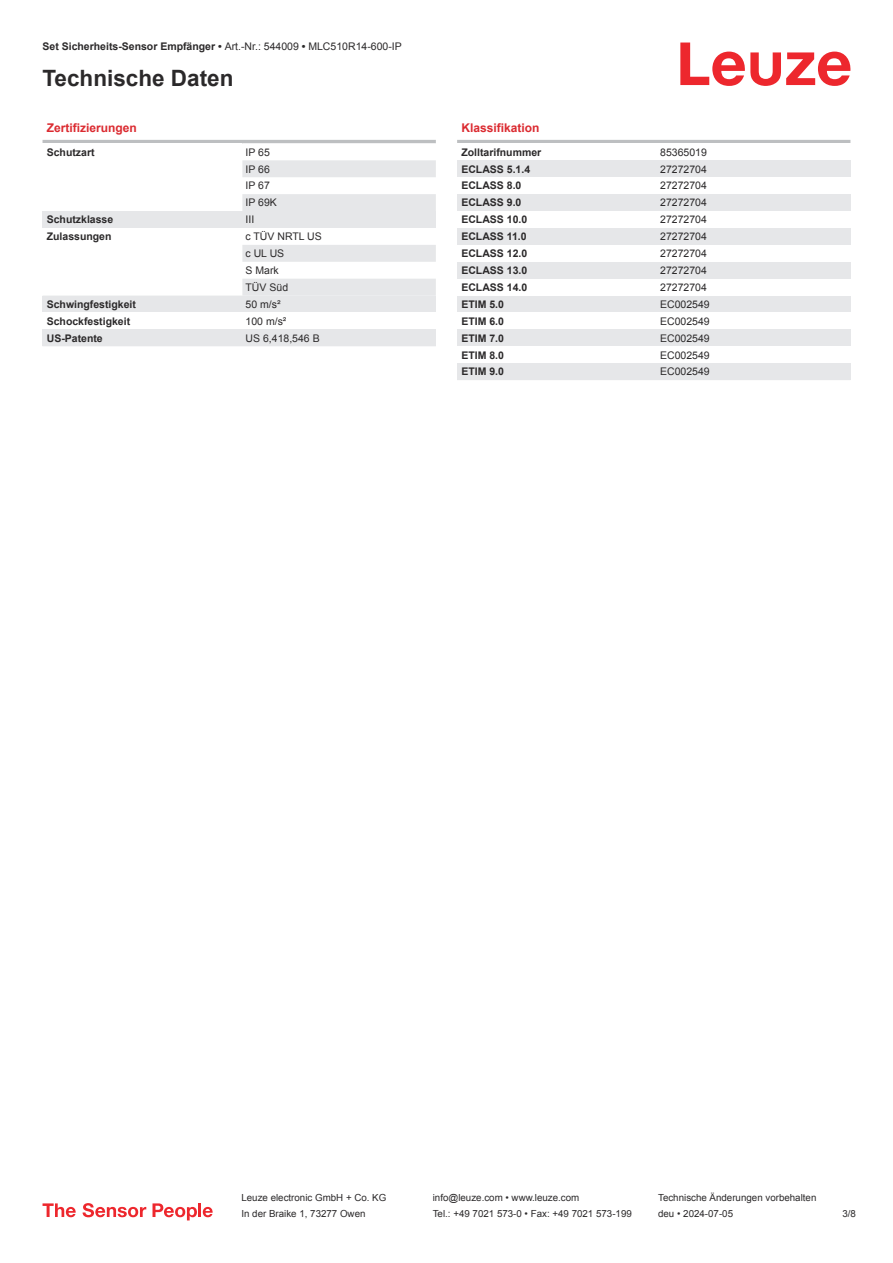
<style>
.page{position:relative;width:893px;height:1263px;background:#fff}
.page>*{position:absolute;margin:0;border:0;box-sizing:border-box;transform-origin:0 0}
.t1{font:700 22.5px "Arial";color:#2b292a}
.t2{font:700 12px "Arial";color:#db2a30}
.t3{font:700 10.5px "Arial";color:#2b292a}
.t4{font:10.5px/17px "Arial";color:#2b292a}
.t5{font:9.75px "Arial";color:#2b292a}
.s1{font-weight:400}
</style>
<div class="page">
<svg style="left:680px;top:43px;width:170px;height:43px"></svg>
<hr style="left:43px;top:140px;width:393px;height:3px;background:#bdbfc1">
<svg style="left:242px;top:143px;width:194px;height:68px"></svg>
<div style="left:43px;top:211px;width:199px;height:17px;background:#e6e7e9"></div>
<div style="left:242px;top:211px;width:194px;height:17px;background:#e6e7e9"></div>
<svg style="left:242px;top:245px;width:194px;height:51px"></svg>
<div style="left:43px;top:296px;width:199px;height:16px;background:#e6e7e9"></div>
<div style="left:242px;top:296px;width:194px;height:16px;background:#e6e7e9"></div>
<div style="left:43px;top:329px;width:199px;height:17px;background:#e6e7e9"></div>
<div style="left:242px;top:329px;width:194px;height:17px;background:#e6e7e9"></div>
<hr style="left:457px;top:140px;width:393px;height:3px;background:#bdbfc1">
<div style="left:457px;top:160px;width:200px;height:17px;background:#e6e7e9"></div>
<div style="left:657px;top:160px;width:193px;height:17px;background:#e6e7e9"></div>
<div style="left:457px;top:194px;width:200px;height:17px;background:#e6e7e9"></div>
<div style="left:657px;top:194px;width:193px;height:17px;background:#e6e7e9"></div>
<div style="left:457px;top:228px;width:200px;height:17px;background:#e6e7e9"></div>
<div style="left:657px;top:228px;width:193px;height:17px;background:#e6e7e9"></div>
<div style="left:457px;top:262px;width:200px;height:17px;background:#e6e7e9"></div>
<div style="left:657px;top:262px;width:193px;height:17px;background:#e6e7e9"></div>
<div style="left:457px;top:296px;width:200px;height:16px;background:#e6e7e9"></div>
<div style="left:657px;top:296px;width:193px;height:16px;background:#e6e7e9"></div>
<div style="left:457px;top:329px;width:200px;height:17px;background:#e6e7e9"></div>
<div style="left:657px;top:329px;width:193px;height:17px;background:#e6e7e9"></div>
<div style="left:457px;top:363px;width:200px;height:17px;background:#e6e7e9"></div>
<div style="left:657px;top:363px;width:193px;height:17px;background:#e6e7e9"></div>
<svg style="left:43px;top:1203px;width:33px;height:14px"></svg>
<svg style="left:83px;top:1203px;width:63px;height:14px"></svg>
<svg style="left:153px;top:1203px;width:44px;height:17px"></svg>
<hr style="left:198px;top:1203px;width:3px;height:14px;background:#ed272d">
<svg style="left:203px;top:1207px;width:10px;height:10px"></svg>
<p class="t3" style="left:43px;top:42px;width:361px">Set Sicherheits-Sensor Empfänger • <span class="s1">Art.-Nr.: 544009</span> • <span class="s1">MLC510R14-600-IP</span></p>
<h1 class="t1" style="left:43px;top:69px;width:192px">Technische Daten</h1>
<p class="t2" style="left:47px;top:123px;width:92px">Zertifizierungen</p>
<p class="t3" style="left:47px;top:148px;width:49px">Schutzart</p>
<p class="t4" style="left:246px;top:144px;width:33px">IP 65<br>IP 66<br>IP 67<br>IP 69K</p>
<p class="t3" style="left:47px;top:215px;width:68px">Schutzklasse</p>
<p class="t4" style="left:246px;top:212px;width:10px">III</p>
<p class="t3" style="left:47px;top:232px;width:66px">Zulassungen</p>
<p class="t4" style="left:246px;top:229px;width:78px">c TÜV NRTL US c UL US<br>S Mark<br>TÜV Süd</p>
<p class="t3" style="left:47px;top:300px;width:91px">Schwingfestigkeit</p>
<p class="t4" style="left:246px;top:297px;width:37px">50 m/s²</p>
<p class="t3" style="left:47px;top:317px;width:85px">Schockfestigkeit</p>
<p class="t4" style="left:246px;top:313px;width:42px">100 m/s²</p>
<p class="t3" style="left:47px;top:334px;width:58px">US-Patente</p>
<p class="t4" style="left:246px;top:330px;width:76px">US 6,418,546 B</p>
<p class="t2" style="left:461px;top:123px;width:80px">Klassifikation</p>
<p class="t3" style="left:461px;top:148px;width:81px">Zolltarifnummer</p>
<p class="t4" style="left:660px;top:144px;width:48px">85365019</p>
<p class="t3" style="left:461px;top:165px;width:70px">ECLASS 5.1.4</p>
<p class="t4" style="left:660px;top:161px;width:48px">27272704</p>
<p class="t3" style="left:461px;top:182px;width:62px">ECLASS 8.0</p>
<p class="t4" style="left:660px;top:178px;width:48px">27272704</p>
<p class="t3" style="left:461px;top:198px;width:62px">ECLASS 9.0</p>
<p class="t4" style="left:660px;top:195px;width:48px">27272704</p>
<p class="t3" style="left:461px;top:215px;width:67px">ECLASS 10.0</p>
<p class="t4" style="left:660px;top:212px;width:48px">27272704</p>
<p class="t3" style="left:461px;top:232px;width:67px">ECLASS 11.0</p>
<p class="t4" style="left:660px;top:229px;width:48px">27272704</p>
<p class="t3" style="left:461px;top:249px;width:67px">ECLASS 12.0</p>
<p class="t4" style="left:660px;top:246px;width:48px">27272704</p>
<p class="t3" style="left:461px;top:266px;width:67px">ECLASS 13.0</p>
<p class="t4" style="left:660px;top:263px;width:48px">27272704</p>
<p class="t3" style="left:461px;top:283px;width:67px">ECLASS 14.0</p>
<p class="t4" style="left:660px;top:280px;width:48px">27272704</p>
<p class="t3" style="left:461px;top:300px;width:44px">ETIM 5.0</p>
<p class="t4" style="left:660px;top:297px;width:51px">EC002549</p>
<p class="t3" style="left:461px;top:317px;width:44px">ETIM 6.0</p>
<p class="t4" style="left:660px;top:313px;width:51px">EC002549</p>
<p class="t3" style="left:461px;top:334px;width:44px">ETIM 7.0</p>
<p class="t4" style="left:660px;top:330px;width:51px">EC002549</p>
<p class="t3" style="left:461px;top:351px;width:44px">ETIM 8.0</p>
<p class="t4" style="left:660px;top:347px;width:51px">EC002549</p>
<p class="t3" style="left:461px;top:368px;width:44px">ETIM 9.0</p>
<p class="t4" style="left:660px;top:364px;width:51px">EC002549</p>
<p class="t5" style="left:241px;top:1194px;width:146px">Leuze electronic GmbH + Co. KG</p>
<p class="t5" style="left:433px;top:1194px;width:148px">info@leuze.com • www.leuze.com</p>
<p class="t5" style="left:658px;top:1194px;width:160px">Technische Änderungen vorbehalten</p>
<p class="t5" style="left:241px;top:1210px;width:126px">In der Braike 1, 73277 Owen</p>
<p class="t5" style="left:433px;top:1210px;width:201px">Tel.: +49 7021 573-0 • Fax: +49 7021 573-199</p>
<p class="t5" style="left:658px;top:1210px;width:76px">deu • 2024-07-05</p>
<p class="t5" style="left:842px;top:1210px;width:15px">3 /8</p>
</div>
